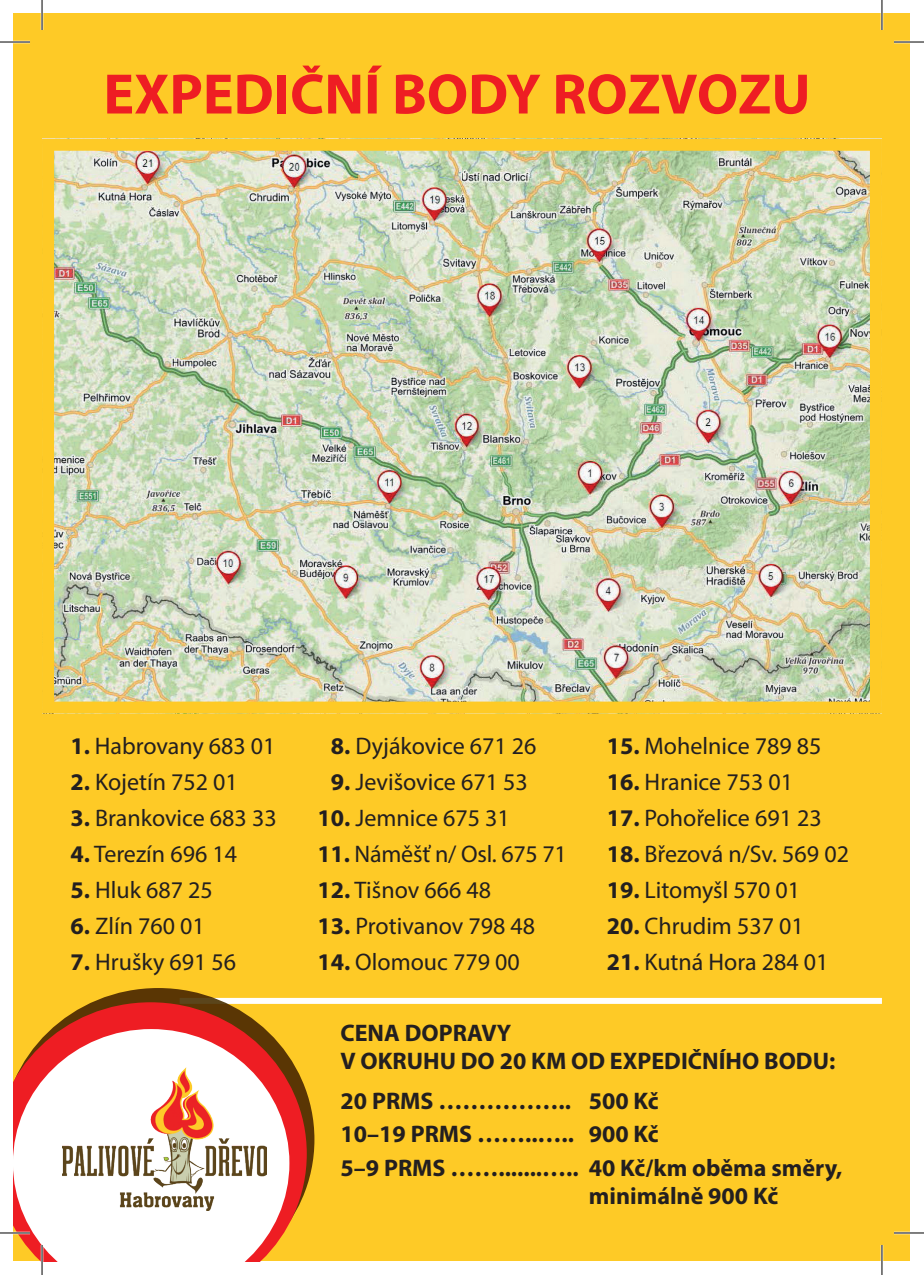
<style>
.page{position:relative;width:924px;height:1275px;background:#fff}
.page>*{position:absolute;margin:0;border:0;box-sizing:border-box;transform-origin:0 0}
.t1{font:700 57.6px "Myriad Pro";color:#ee1d23}
.t2{font:24px "Myriad Pro";color:#231f20}
.t3{font:700 24px/33.6px "Myriad Pro";color:#231f20}
.s1{font-weight:700}
</style>
<div class="page">
<div style="left:14px;top:14px;width:895px;height:1247px;background:#feca26"></div>
<img style="left:55px;top:152px;width:813px;height:548px">
<div style="left:42px;top:139px;width:839px;height:574px;border:12px solid #feca26"></div>
<div style="left:179px;top:998px;width:702px;height:6px;background:#fff"></div>
<svg style="left:93px;top:988px;width:221px;height:201px"></svg>
<svg style="left:51px;top:1002px;width:255px;height:222px"></svg>
<svg style="left:14px;top:1029px;width:275px;height:232px;background:#f6c8be"></svg>
<img style="left:62px;top:1067px;width:204px;height:143px">
<hr style="left:0;top:41px;width:30px;height:2px;background:#fff">
<hr style="left:893px;top:41px;width:30px;height:2px;background:#fff">
<hr style="left:0;top:1231px;width:30px;height:3px;background:#fff">
<hr style="left:893px;top:1231px;width:30px;height:3px;background:#fff">
<hr style="left:41px;top:0;width:2px;height:30px;background:#fff">
<hr style="left:41px;top:1245px;width:2px;height:30px;background:#fff">
<hr style="left:880px;top:0;width:2px;height:30px;background:#fff">
<hr style="left:880px;top:1245px;width:2px;height:30px;background:#fff">
<hr style="left:0;top:42px;width:30px;height:1px;background:#000">
<hr style="left:893px;top:42px;width:30px;height:1px;background:#000">
<hr style="left:0;top:1232px;width:30px;height:1px;background:#000">
<hr style="left:893px;top:1232px;width:30px;height:1px;background:#000">
<hr style="left:42px;top:0;width:1px;height:30px;background:#000">
<hr style="left:42px;top:1245px;width:1px;height:30px;background:#000">
<hr style="left:881px;top:0;width:1px;height:30px;background:#000">
<hr style="left:881px;top:1245px;width:1px;height:30px;background:#000">
<h1 class="t1" style="left:103px;top:57px;width:708px">EXPEDIČNÍ BODY ROZVOZU</h1>
<p class="t2" style="left:70px;top:731px;width:206px"><span class="s1">1.</span> Habrovany 683 01</p>
<p class="t2" style="left:70px;top:767px;width:169px"><span class="s1">2.</span> Kojetín 752 01</p>
<p class="t2" style="left:70px;top:803px;width:208px"><span class="s1">3.</span> Brankovice 683 33</p>
<p class="t2" style="left:70px;top:839px;width:168px"><span class="s1">4.</span> Terezín 696 14</p>
<p class="t2" style="left:70px;top:875px;width:144px"><span class="s1">5.</span> Hluk 687 25</p>
<p class="t2" style="left:70px;top:911px;width:136px"><span class="s1">6.</span> Zlín 760 01</p>
<p class="t2" style="left:70px;top:947px;width:167px"><span class="s1">7.</span> Hrušky 691 56</p>
<p class="t2" style="left:331px;top:731px;width:207px"><span class="s1">8.</span> Dyjákovice 671 26</p>
<p class="t2" style="left:331px;top:767px;width:198px"><span class="s1">9.</span> Jevišovice 671 53</p>
<p class="t2" style="left:317px;top:803px;width:194px"><span class="s1">10.</span> Jemnice 675 31</p>
<p class="t2" style="left:317px;top:839px;width:251px"><span class="s1">11.</span> Náměšť n/ Osl. 675 71</p>
<p class="t2" style="left:317px;top:875px;width:175px"><span class="s1">12.</span> Tišnov 666 48</p>
<p class="t2" style="left:317px;top:911px;width:219px"><span class="s1">13.</span> Protivanov 798 48</p>
<p class="t2" style="left:317px;top:947px;width:204px"><span class="s1">14.</span> Olomouc 779 00</p>
<p class="t2" style="left:606px;top:731px;width:216px"><span class="s1">15.</span> Mohelnice 789 85</p>
<p class="t2" style="left:606px;top:767px;width:188px"><span class="s1">16.</span> Hranice 753 01</p>
<p class="t2" style="left:606px;top:803px;width:216px"><span class="s1">17.</span> Pohořelice 691 23</p>
<p class="t2" style="left:606px;top:839px;width:244px"><span class="s1">18.</span> Březová n/Sv. 569 02</p>
<p class="t2" style="left:606px;top:875px;width:195px"><span class="s1">19.</span> Litomyšl 570 01</p>
<p class="t2" style="left:606px;top:911px;width:198px"><span class="s1">20.</span> Chrudim 537 01</p>
<p class="t2" style="left:606px;top:947px;width:223px"><span class="s1">21.</span> Kutná Hora 284 01</p>
<p class="t3" style="left:340px;top:1018px;width:496px;line-height:28px">CENA DOPRAVY<br>V OKRUHU DO 20 KM OD EXPEDIČNÍHO BODU:</p>
<p class="t3" style="left:340px;top:1082px;width:503px">20 PRMS …………….. 500 Kč<br>10–19 PRMS ……..….. 900 Kč<br>5–9 PRMS …….......….. 40 Kč/km oběma směry,</p>
<p class="t3" style="left:588px;top:1178px;width:191px">minimálně 900 Kč</p>
</div>
